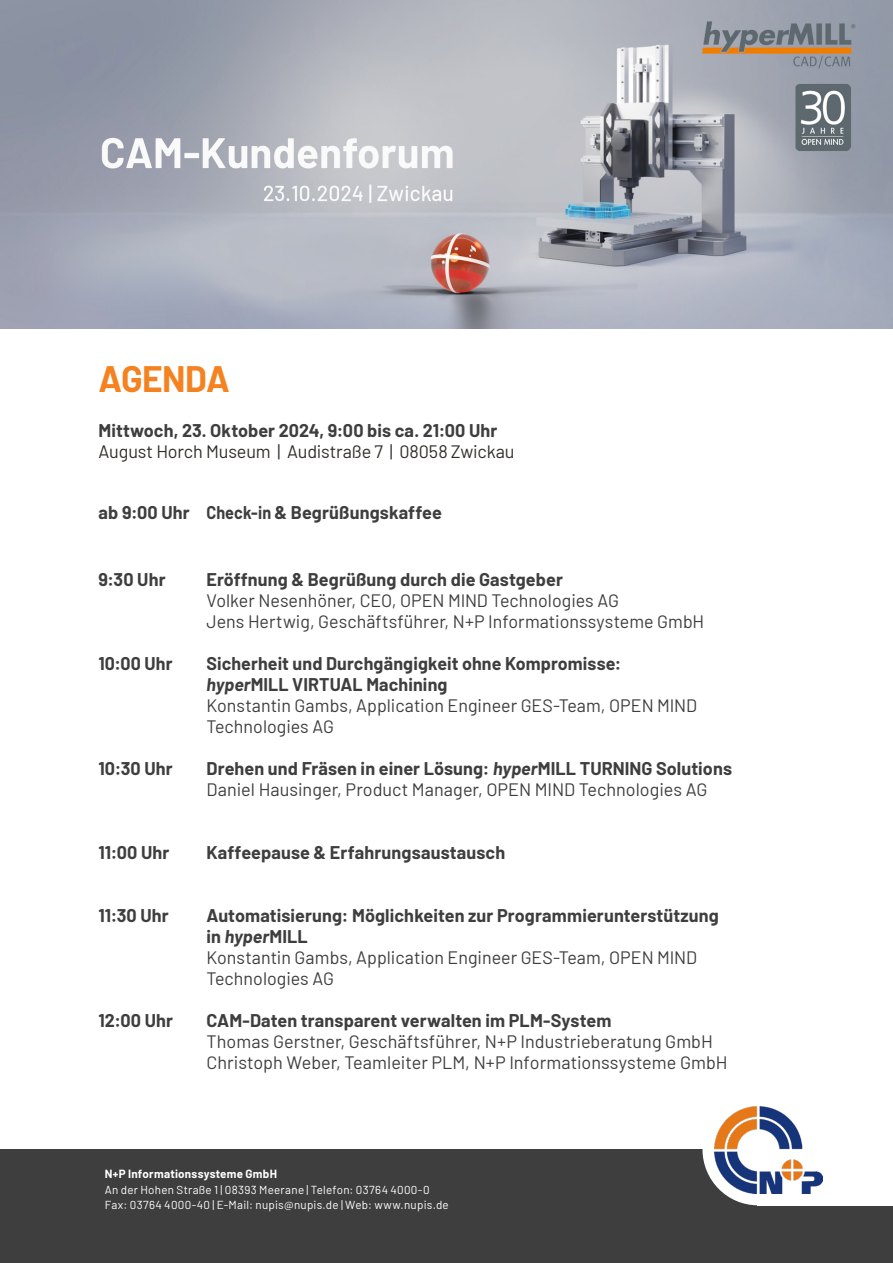
<style>
.page{position:relative;width:893px;height:1263px;background:#fff}
.page>*{position:absolute;margin:0;border:0;box-sizing:border-box;transform-origin:0 0}
.Headline_2{font:700 36px "Barlow";letter-spacing:-.015em;color:#f58220}
.Headline_2-2{font:700 18px/21px "Barlow";letter-spacing:.005em;color:#3e3e3f}
.Headline_2-3{font:18px "Barlow";color:#3e3e3f}
.Headline_2-4{font:18px "Barlow";letter-spacing:-.005em;color:#312e29}
.t1{font:11.55px/15.8px "Barlow";letter-spacing:.025em;color:#fff}
.t2{font:700 11.55px "Barlow";letter-spacing:.025em;color:#fff}
.s1{font-style:italic}
</style>
<div class="page">
<div style="left:0;top:1149px;width:893px;height:114px;background:#3e3e3f"></div>
<div style="left:758px;top:1093px;width:135px;height:112px;background:#fff"></div>
<div style="left:702px;top:1093px;width:111px;height:112px;background:#fff;border-radius:50%"></div>
<img style="left:715px;top:1106px;width:108px;height:88px">
<img style="left:0;top:0;width:893px;height:328px">
<p class="Headline_2" style="left:99px;top:353px;width:133px">AGENDA</p>
<p class="Headline_2-2" style="left:99px;top:419px;width:400px">Mittwoch, 23. Oktober 2024, 9:00 bis ca. 21:00 Uhr</p>
<p class="Headline_2-4" style="left:99px;top:439px;width:418px">August Horch Museum | Audistraße 7 | 08058 Zwickau</p>
<p class="Headline_2-2" style="left:99px;top:500px;width:345px">ab 9:00 Uhr Check-in &amp; Begrüßungskaffee</p>
<p class="Headline_2-2" style="left:99px;top:568px;width:69px">9:30 Uhr</p>
<p class="Headline_2-2" style="left:207px;top:568px;width:358px">Eröffnung &amp; Begrüßung durch die Gastgeber</p>
<p class="Headline_2-3" style="left:207px;top:588px;width:414px">Volker Nesenhöner, CEO, OPEN MIND Technologies AG</p>
<p class="Headline_2-3" style="left:207px;top:609px;width:499px">Jens Hertwig, Geschäftsführer, N+P Informationssysteme GmbH</p>
<p class="Headline_2-2" style="left:99px;top:652px;width:76px">10:00 Uhr</p>
<p class="Headline_2-2" style="left:207px;top:652px;width:416px">Sicherheit und Durchgängigkeit ohne Kompromisse: <span class="s1">hyper</span>MILL VIRTUAL Machining</p>
<p class="Headline_2-3" style="left:207px;top:693px;width:492px">Konstantin Gambs, Application Engineer GES-Team, OPEN MIND</p>
<p class="Headline_2-3" style="left:207px;top:714px;width:129px">Technologies AG</p>
<p class="Headline_2-2" style="left:99px;top:757px;width:76px">10:30 Uhr</p>
<p class="Headline_2-2" style="left:207px;top:757px;width:527px">Drehen und Fräsen in einer Lösung: <span class="s1">hyper</span>MILL TURNING Solutions</p>
<p class="Headline_2-3" style="left:207px;top:777px;width:503px">Daniel Hausinger, Product Manager, OPEN MIND Technologies AG</p>
<p class="Headline_2-2" style="left:99px;top:841px;width:72px">11:00 Uhr</p>
<p class="Headline_2-2" style="left:207px;top:841px;width:300px">Kaffeepause &amp; Erfahrungsaustausch</p>
<p class="Headline_2-2" style="left:99px;top:904px;width:72px">11:30 Uhr</p>
<p class="Headline_2-2" style="left:207px;top:904px;width:514px">Automatisierung: Möglichkeiten zur Programmierunterstützung</p>
<p class="Headline_2-2" style="left:207px;top:925px;width:103px">in <span class="s1">hyper</span>MILL</p>
<p class="Headline_2-3" style="left:207px;top:945px;width:492px">Konstantin Gambs, Application Engineer GES-Team, OPEN MIND</p>
<p class="Headline_2-3" style="left:207px;top:966px;width:129px">Technologies AG</p>
<p class="Headline_2-2" style="left:99px;top:1009px;width:76px">12:00 Uhr</p>
<p class="Headline_2-2" style="left:207px;top:1009px;width:406px">CAM-Daten transparent verwalten im PLM-System</p>
<p class="Headline_2-3" style="left:207px;top:1029px;width:508px">Thomas Gerstner, Geschäftsführer, N+P Industrieberatung GmbH</p>
<p class="Headline_2-3" style="left:207px;top:1050px;width:523px">Christoph Weber, Teamleiter PLM, N+P Informationssysteme GmbH</p>
<p class="t2" style="left:105px;top:1165px;width:174px">N+P Informationssysteme GmbH</p>
<p class="t1" style="left:105px;top:1181px;width:345px">An der Hohen Straße 1 | 08393 Meerane | Telefon: 03764 4000-0<br>Fax: 03764 4000-40 | E-Mail: nupis@nupis.de | Web: www.nupis.de</p>
</div>
